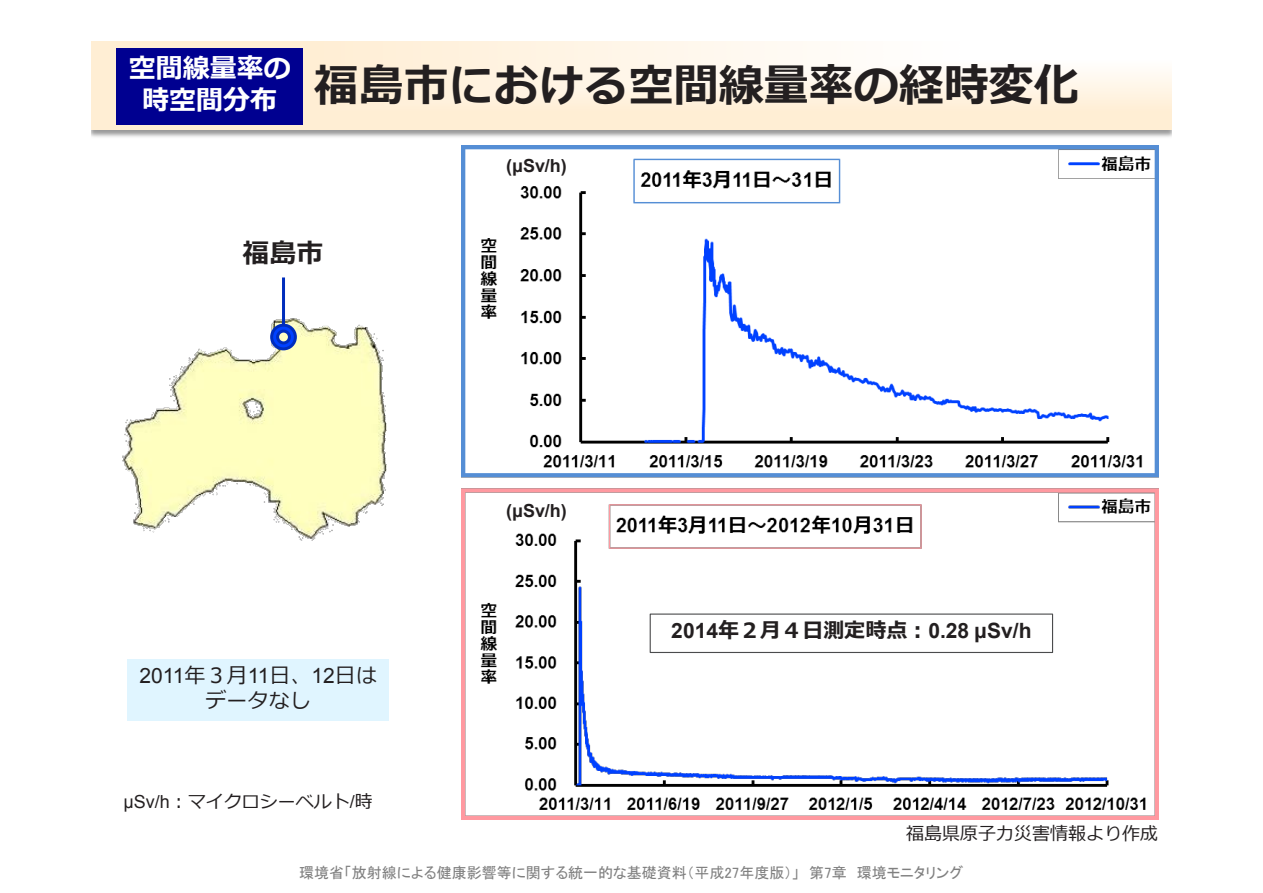
<style>
.page{position:relative;width:1263px;height:893px;background:#fff}
.page>*{position:absolute;margin:0;border:0;box-sizing:border-box;transform-origin:0 0}
.t1{font:700 45px "Meiryo";color:#231f20}
.t2{font:700 27px/32.4px "Meiryo";color:#fff;text-align:center}
.t3{font:700 27px "Meiryo";color:#231f20}
.t4{font:700 21px "Arial";color:#231f20}
.t5{font:21px "Arial";color:#231f20}
.t6{font:21px "Meiryo";color:#231f20}
.t7{font:18px "Meiryo";color:#231f20}
.t8{font:700 18px "Arial";color:#231f20}
.t9{font:15px "MS P Gothic";color:#808080}
.s1{font-family:"Meiryo"}
.s2{font-family:"Arial"}
</style>
<div class="page">
<svg style="left:91px;top:42px;width:1080px;height:87px"></svg>
<img style="left:462px;top:145px;width:697px;height:674px">
<div style="left:116px;top:48px;width:187px;height:77px;background:#000090"></div>
<img style="left:122px;top:318px;width:265px;height:223px">
<svg style="left:269px;top:322px;width:29px;height:30px"></svg>
<hr style="left:282px;top:277px;width:3px;height:48px;background:#002dbc">
<div style="left:128px;top:659px;width:261px;height:62px;background:#e0f5ff"></div>
<div style="left:650px;top:613px;width:403px;height:40px;border:1px solid #4b4c4d"></div>
<h2 class="t2" style="left:129px;top:53px;width:164px">空間線量率の時空間分布</h2>
<h1 class="t1" style="left:314px;top:54px;width:767px">福島市における空間線量率の経時変化</h1>
<p class="t8" style="left:506px;top:153px;width:62px">(μSv/h)</p>
<h2 class="t3" style="left:242px;top:234px;width:82px">福島市</h2>
<h3 class="t5" style="left:139px;top:662px;width:239px">2011<span class="s1">年３月</span>11<span class="s1">日、</span>12<span class="s1">日は</span></h3>
<h3 class="t6" style="left:206px;top:686px;width:107px">データなし</h3>
<p class="t7" style="left:123px;top:789px;width:251px"><span class="s2">μSv/h</span>：マイクロシーベルト<span class="s2">/</span>時</p>
<p class="t8" style="left:506px;top:498px;width:62px">(μSv/h)</p>
<h3 class="t4" style="left:671px;top:617px;width:362px">2014<span class="s1">年２月４日測定時点：</span>0.28 μSv/h</h3>
<p class="t7" style="left:906px;top:821px;width:253px">福島県原子力災害情報より作成</p>
<p class="t9" style="left:299px;top:865px;width:666px">環境省「放射線による健康影響等に関する統一的な基礎資料（平成27年度版）」　第7章　環境モニタリング</p>
</div>
